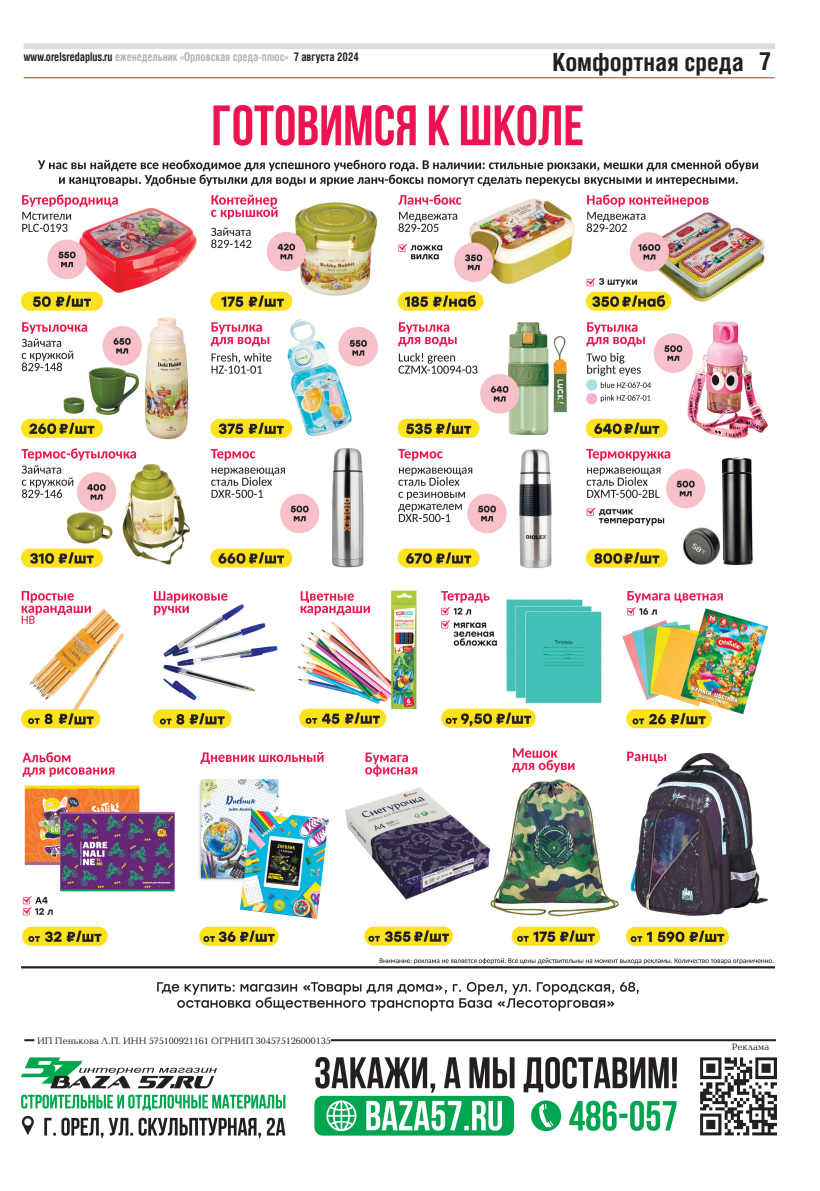
<style>
.page{position:relative;width:820px;height:1191px;background:#fff}
.page>*{position:absolute;margin:0;border:0;box-sizing:border-box;transform-origin:0 0}
.t1{font:25px "Helios Cond Bold 7";color:#231f20}
.t2{font:12px "Helios Cond Bold 7";color:#b2b3b7;scale:.9 1}
.t3{font:9.5px "Baltica C6";color:#231f20}
.s1{color:#231f20}
</style>
<div class="page">
<div style="left:24px;top:43px;width:751px;height:6px;background:#dcdddf"></div>
<hr style="left:24px;top:77px;width:750px;height:1px;background:#ee2123">
<hr style="left:24px;top:1039px;width:751px;height:2px;background:#231f20">
<div style="left:34px;top:1036px;width:296px;height:10px;background:#fff"></div>
<img style="left:22px;top:1057px;width:753px;height:80px">
<img style="left:21px;top:105px;width:753px;height:905px">
<p class="t2" style="left:24px;top:49px;width:373px"><span class="s1">www.orelsredaplus.ru</span> еженедельник «Орловская среда-плюс» <span class="s1">7 августа 2024</span></p>
<h1 class="t1" style="left:552px;top:47px;width:193px">Комфортная среда</h1>
<h1 class="t1" style="left:758px;top:46px;width:13px">7</h1>
<p class="t3" style="left:37px;top:1035px;width:295px">ИП Пенькова Л.П. ИНН 575100921161 ОГРНИП 304575126000135</p>
<p class="t3" style="left:731px;top:1042px;width:39px">Реклама</p>
</div>
